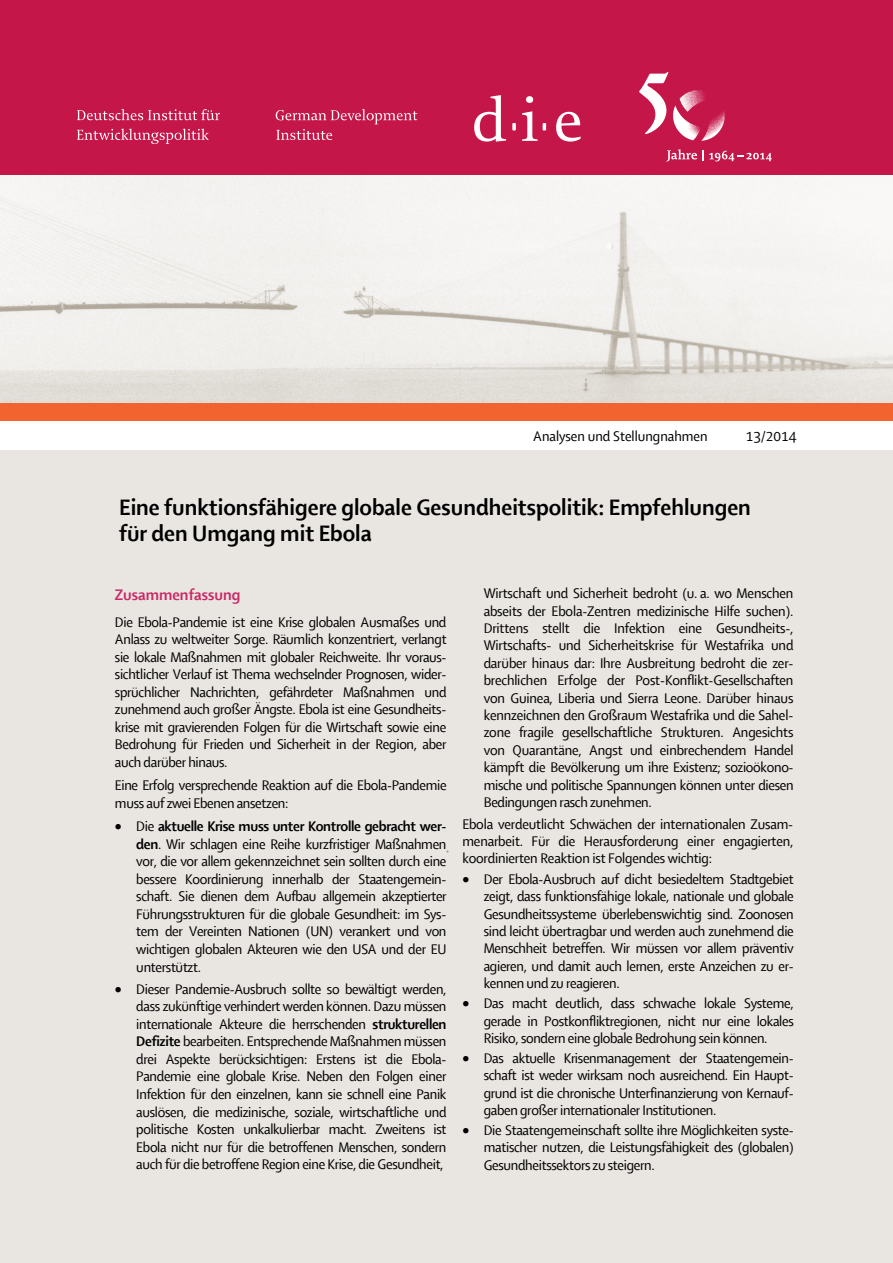
<style>
.page{position:relative;width:893px;height:1263px;background:#fff}
.page>*{position:absolute;margin:0;border:0;box-sizing:border-box;transform-origin:0 0}
.t1{font:24px/26.1px "Shaker RB";color:#000}
.t2{font:16.5px "Shaker RB";color:#c92967}
.t3{font:15px/17.5px "Shaker R";letter-spacing:-.02em;color:#000;text-align:justify}
.t4{font:15px "Shaker RB";letter-spacing:-.02em;color:#000}
.t5{font:15px "Shaker R";color:#000}
.s1{font-family:"Shaker R"}
.s2{font-family:"Shaker RB"}
</style>
<div class="page">
<img style="left:0;top:174px;width:893px;height:230px">
<div style="left:0;top:451px;width:893px;height:812px;background:#e9e5e1"></div>
<div style="left:0;top:0;width:893px;height:174px;background:#c51649"></div>
<div style="left:0;top:404px;width:893px;height:17px;background:#f2642f"></div>
<svg style="left:639px;top:72px;width:29px;height:62px"></svg>
<svg style="left:512px;top:123px;width:4px;height:8px"></svg>
<svg style="left:474px;top:95px;width:32px;height:47px"></svg>
<svg style="left:522px;top:96px;width:24px;height:45px"></svg>
<svg style="left:556px;top:112px;width:25px;height:30px"></svg>
<svg style="left:666px;top:149px;width:106px;height:13px"></svg>
<svg style="left:77px;top:109px;width:143px;height:11px"></svg>
<svg style="left:77px;top:129px;width:132px;height:15px"></svg>
<svg style="left:276px;top:109px;width:141px;height:31px"></svg>
<img style="left:674px;top:90px;width:51px;height:51px">
<p class="t5" style="left:533px;top:429px;width:176px">Analysen und Stellungnahmen</p>
<p class="t3" style="left:746px;top:428px;width:52px">13/2014</p>
<h1 class="t1" style="left:119px;top:495px;width:633px">Eine funktionsfähigere globale Gesundheitspolitik: Empfehlungen für den Umgang mit Ebola</h1>
<p class="t2" style="left:115px;top:586px;width:127px">Zusammenfassung</p>
<p class="t3" style="left:115px;top:613px;width:333px">Die Ebola-Pandemie ist eine Krise globalen Ausmaßes und Anlass zu weltweiter Sorge. Räumlich konzentriert, verlangt sie lokale Maßnahmen mit globaler Reichweite. Ihr voraus&shy;sichtlicher Verlauf ist Thema wechselnder Prognosen, wider&shy;sprüchlicher Nachrichten, gefährdeter Maßnahmen und zunehmend auch großer Ängste. Ebola ist eine Gesundheits&shy;krise mit gravierenden Folgen für die Wirtschaft sowie eine Bedrohung für Frieden und Sicherheit in der Region, aber auch darüber hinaus.</p>
<p class="t3" style="left:115px;top:777px;width:333px">Eine Erfolg versprechende Reaktion auf die Ebola-Pandemie muss auf zwei Ebenen ansetzen:</p>
<p class="t4" style="left:115px;top:818px;width:333px">• <span class="s1">Die</span> aktuelle Krise muss unter Kontrolle gebracht wer-</p>
<p class="t3" style="left:136px;top:835px;width:312px"><span class="s2">den</span>. Wir schlagen eine Reihe kurzfristiger Maßnahmen vor, die vor allem gekennzeichnet sein sollten durch eine bessere Koordinierung innerhalb der Staatengemein&shy;schaft. Sie dienen dem Aufbau allgemein akzeptierter Führungsstrukturen für die globale Gesundheit: im Sys&shy;tem der Vereinten Nationen (UN) verankert und von wichtigen globalen Akteuren wie den USA und der EU unterstützt.</p>
<p class="t3" style="left:136px;top:980px;width:312px;text-indent:-21px">• Dieser Pandemie-Ausbruch sollte so bewältigt werden, dass zukünftige verhindert werden können. Dazu müssen internationale Akteure die herrschenden <span class="s2">strukturellen Defizite</span> bearbeiten. Entsprechende Maßnahmen müssen drei Aspekte berücksichtigen: Erstens ist die Ebola-Pandemie eine globale Krise. Neben den Folgen einer Infektion für den einzelnen, kann sie schnell eine Panik auslösen, die medizinische, soziale, wirtschaftliche und politische Kosten unkalkulierbar macht. Zweitens ist Ebola nicht nur für die betroffenen Menschen, sondern auch für die betroffene Region eine Krise, die Gesundheit,</p>
<p class="t3" style="left:484px;top:585px;width:311px">Wirtschaft und Sicherheit bedroht (u. a. wo Menschen abseits der Ebola-Zentren medizinische Hilfe suchen).<br>Drittens stellt die Infektion eine Gesundheits-, Wirtschafts- und Sicherheitskrise für Westafrika und darüber hinaus dar: Ihre Ausbreitung bedroht die zer&shy;brechlichen Erfolge der Post-Konflikt-Gesellschaften von Guinea, Liberia und Sierra Leone. Darüber hinaus kennzeichnen den Großraum Westafrika und die Sahel&shy;zone fragile gesellschaftliche Strukturen. Angesichts von Quarantäne, Angst und einbrechendem Handel kämpft die Bevölkerung um ihre Existenz; sozioökono&shy;mische und politische Spannungen können unter diesen Bedingungen rasch zunehmen.</p>
<p class="t3" style="left:462px;top:816px;width:333px">Ebola verdeutlicht Schwächen der internationalen Zusam&shy;menarbeit. Für die Herausforderung einer engagierten, koordinierten Reaktion ist Folgendes wichtig:</p>
<p class="t3" style="left:484px;top:870px;width:312px;text-indent:-21px">• Der Ebola-Ausbruch auf dicht besiedeltem Stadtgebiet zeigt, dass funktionsfähige lokale, nationale und globale Gesundheitssysteme überlebenswichtig sind. Zoonosen sind leicht übertragbar und werden auch zunehmend die Menschheit betreffen. Wir müssen vor allem präventiv agieren, und damit auch lernen, erste Anzeichen zu er&shy;kennen und zu reagieren.</p>
<p class="t3" style="left:484px;top:995px;width:312px;text-indent:-21px">• Das macht deutlich, dass schwache lokale Systeme, gerade in Postkonfliktregionen, nicht nur eine lokales Risiko, sondern eine globale Bedrohung sein können.</p>
<p class="t3" style="left:484px;top:1050px;width:312px;text-indent:-21px">• Das aktuelle Krisenmanagement der Staatengemein&shy;schaft ist weder wirksam noch ausreichend. Ein Haupt&shy;grund ist die chronische Unterfinanzierung von Kernauf&shy;gaben großer internationaler Institutionen.</p>
<p class="t3" style="left:484px;top:1122px;width:312px;text-indent:-21px">• Die Staatengemeinschaft sollte ihre Möglichkeiten syste&shy;matischer nutzen, die Leistungsfähigkeit des (globalen)<br>Gesundheitssektors zu steigern.</p>
</div>
